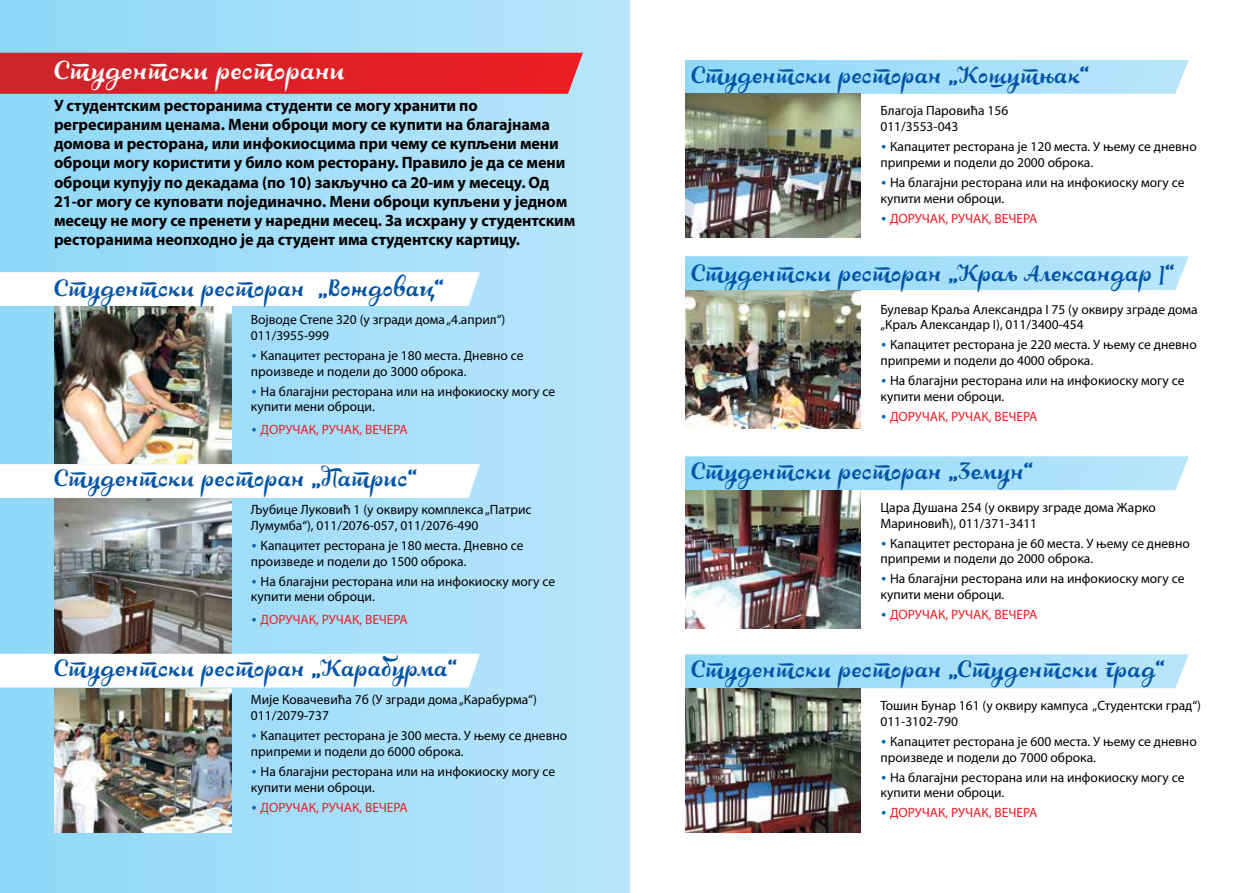
<style>
.page{position:relative;width:1259px;height:893px;background:#fff}
.page>*{position:absolute;margin:0;border:0;box-sizing:border-box;transform-origin:0 0}
.t1{font:33px "Lovely Sofia BG";color:#fff}
.t2{font:30px "Lovely Sofia BG";color:#0054a6}
.t3{font:700 16.5px/19.2px "Myriad Pro";letter-spacing:-.005em;color:#000}
.t4{font:13.5px/15.8px "Myriad Pro";color:#000}
.t5{font:13.5px "Myriad Pro";color:#ed1d24}
.s1{font-family:"Mercury Text G2";font-style:italic;color:#0066b3}
</style>
<div class="page">
<svg style="left:685px;top:654px;width:503px;height:34px;background:#a6dff9"></svg>
<svg style="left:685px;top:60px;width:503px;height:34px;background:#a5dff9"></svg>
<svg style="left:685px;top:456px;width:503px;height:34px;background:#a6dff9"></svg>
<svg style="left:685px;top:256px;width:503px;height:34px;background:#a5dff9"></svg>
<div style="left:0;top:0;width:629px;height:893px;background:linear-gradient(to right,#8fd7f7,#b9e5fa)"></div>
<img style="left:54px;top:688px;width:177px;height:144px">
<img style="left:54px;top:498px;width:177px;height:156px">
<img style="left:54px;top:306px;width:177px;height:157px">
<svg style="left:0;top:272px;width:481px;height:34px"></svg>
<svg style="left:0;top:654px;width:481px;height:33px"></svg>
<svg style="left:0;top:53px;width:583px;height:41px;background:#db232b"></svg>
<svg style="left:0;top:464px;width:481px;height:34px"></svg>
<img style="left:685px;top:688px;width:176px;height:144px">
<img style="left:685px;top:490px;width:176px;height:139px">
<img style="left:685px;top:93px;width:176px;height:145px">
<img style="left:685px;top:290px;width:176px;height:139px">
<h1 class="t1" style="left:54px;top:48px;width:292px">Студентски ресторани</h1>
<p class="t3" style="left:54px;top:95px;width:523px">У студентским ресторанима студенти се могу хранити по регресираним ценама. Мени оброци могу се купити на благајнама домова и ресторана, или инфокиосцима при чему се купљени мени оброци могу користити у било ком ресторану. Правило је да се мени оброци купују по декадама (по 10) закључно са 20-им у месецу. Од 21-ог могу се куповати појединачно. Мени оброци купљени у једном месецу не могу се пренети у наредни месец. За исхрану у студентским ресторанима неопходно је да студент има студентску картицу.</p>
<h2 class="t2" style="left:54px;top:268px;width:392px">Студентски ресторан „Вождовац“</h2>
<p class="t4" style="left:251px;top:312px;width:256px">Војводе Степе 320 (у згради дома „4.април“)<br>011/3955-999</p>
<p class="t4" style="left:251px;top:347px;width:274px"><span class="s1">•</span> Капацитет ресторана је 180 места. Дневно се произведе и подели до 3000 оброка.</p>
<p class="t4" style="left:251px;top:383px;width:306px"><span class="s1">•</span> На благајни ресторана или на инфокиоску могу се купити мени оброци.</p>
<p class="t5" style="left:251px;top:421px;width:158px"><span class="s1">•</span> ДОРУЧАК, РУЧАК, ВЕЧЕРА</p>
<h2 class="t2" style="left:54px;top:458px;width:365px">Студентски ресторан „Патрис“</h2>
<p class="t4" style="left:251px;top:502px;width:282px">Љубице Луковић 1 (у оквиру комплекса „Патрис<br>Лумумба“), 011/2076-057, 011/2076-490</p>
<p class="t4" style="left:251px;top:537px;width:274px"><span class="s1">•</span> Капацитет ресторана је 180 места. Дневно се произведе и подели до 1500 оброка.</p>
<p class="t4" style="left:251px;top:573px;width:306px"><span class="s1">•</span> На благајни ресторана или на инфокиоску могу се купити мени оброци.</p>
<p class="t5" style="left:251px;top:611px;width:158px"><span class="s1">•</span> ДОРУЧАК, РУЧАК, ВЕЧЕРА</p>
<h2 class="t2" style="left:54px;top:648px;width:405px">Студентски ресторан „Карабурма“</h2>
<p class="t4" style="left:251px;top:692px;width:287px">Мије Ковачевића 7б (У згради дома „Карабурма“)<br>011/2079-737</p>
<p class="t4" style="left:251px;top:727px;width:318px"><span class="s1">•</span> Капацитет ресторана је 300 места. У њему се дневно припреми и подели до 6000 оброка.</p>
<p class="t4" style="left:251px;top:763px;width:306px"><span class="s1">•</span> На благајни ресторана или на инфокиоску могу се купити мени оброци.</p>
<p class="t5" style="left:251px;top:799px;width:158px"><span class="s1">•</span> ДОРУЧАК, РУЧАК, ВЕЧЕРА</p>
<h2 class="t2" style="left:691px;top:55px;width:400px">Студентски ресторан „Кошутњак“</h2>
<p class="t4" style="left:880px;top:103px;width:129px">Благоја Паровића 156<br>011/3553-043</p>
<p class="t4" style="left:880px;top:138px;width:318px"><span class="s1">•</span> Капацитет ресторана је 120 места. У њему се дневно припреми и подели до 2000 оброка.</p>
<p class="t4" style="left:880px;top:174px;width:306px"><span class="s1">•</span> На благајни ресторана или на инфокиоску могу се купити мени оброци.</p>
<p class="t5" style="left:880px;top:210px;width:158px"><span class="s1">•</span> ДОРУЧАК, РУЧАК, ВЕЧЕРА</p>
<h2 class="t2" style="left:691px;top:253px;width:485px">Студентски ресторан „Краљ Александар ]“</h2>
<p class="t4" style="left:880px;top:301px;width:319px">Булевар Краља Александра I 75 (у оквиру зграде дома „Краљ Александар I), 011/3400-454</p>
<p class="t4" style="left:880px;top:337px;width:318px"><span class="s1">•</span> Капацитет ресторана је 220 места. У њему се дневно припреми и подели до 4000 оброка.</p>
<p class="t4" style="left:880px;top:372px;width:306px"><span class="s1">•</span> На благајни ресторана или на инфокиоску могу се купити мени оброци.</p>
<p class="t5" style="left:880px;top:408px;width:158px"><span class="s1">•</span> ДОРУЧАК, РУЧАК, ВЕЧЕРА</p>
<h2 class="t2" style="left:691px;top:451px;width:344px">Студентски ресторан „Земун“</h2>
<p class="t4" style="left:880px;top:499px;width:277px">Цара Душана 254 (у оквиру зграде дома Жарко<br>Мариновић), 011/371-3411</p>
<p class="t4" style="left:880px;top:535px;width:311px"><span class="s1">•</span> Капацитет ресторана је 60 места. У њему се дневно припреми и подели до 2000 оброка.</p>
<p class="t4" style="left:880px;top:571px;width:306px"><span class="s1">•</span> На благајни ресторана или на инфокиоску могу се купити мени оброци.</p>
<p class="t5" style="left:880px;top:606px;width:158px"><span class="s1">•</span> ДОРУЧАК, РУЧАК, ВЕЧЕРА</p>
<h2 class="t2" style="left:691px;top:649px;width:476px">Студентски ресторан „Студентски град“</h2>
<p class="t4" style="left:880px;top:697px;width:322px">Тошин Бунар 161 (у оквиру кампуса „Студентски град“)<br>011-3102-790</p>
<p class="t4" style="left:880px;top:733px;width:318px"><span class="s1">•</span> Капацитет ресторана је 600 места. У њему се дневно произведе и подели до 7000 оброка.</p>
<p class="t4" style="left:880px;top:769px;width:306px"><span class="s1">•</span> На благајни ресторана или на инфокиоску могу се купити мени оброци.</p>
<p class="t5" style="left:880px;top:805px;width:158px"><span class="s1">•</span> ДОРУЧАК, РУЧАК, ВЕЧЕРА</p>
</div>
